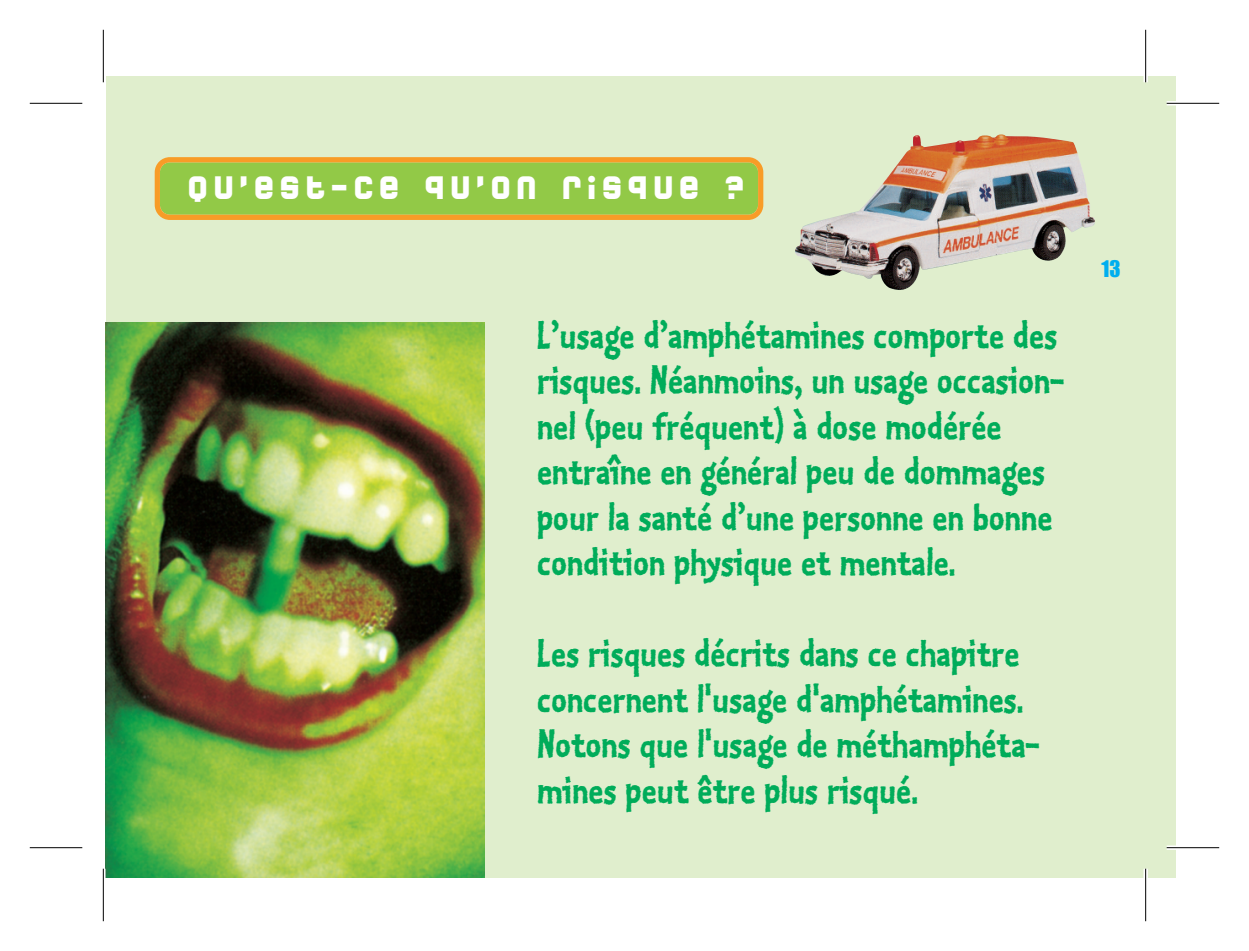
<style>
.page{position:relative;width:1249px;height:951px;background:#fff}
.page>*{position:absolute;margin:0;border:0;box-sizing:border-box;transform-origin:0 0}
.t1{font:42px/45.5px "Kosmik Bold Two";color:#00ac5a}
.t2{font:31.5px "World One";letter-spacing:.19em;color:#fff}
.t3{font:21px "Impact";color:#00aeef}
</style>
<div class="page">
<div style="left:106px;top:76px;width:1069px;height:801px;background:#e0eecd"></div>
<svg style="left:155px;top:157px;width:608px;height:63px;background:#a5c143"></svg>
<img style="left:105px;top:322px;width:380px;height:555px">
<img style="left:795px;top:134px;width:299px;height:156px">
<svg style="left:30px;top:102px;width:52px;height:1px"></svg>
<svg style="left:102px;top:30px;width:1px;height:52px"></svg>
<svg style="left:1166px;top:101px;width:52px;height:4px"></svg>
<svg style="left:1143px;top:30px;width:4px;height:52px"></svg>
<svg style="left:1166px;top:845px;width:52px;height:5px"></svg>
<svg style="left:1143px;top:869px;width:4px;height:52px"></svg>
<svg style="left:30px;top:848px;width:52px;height:1px"></svg>
<svg style="left:102px;top:868px;width:1px;height:53px"></svg>
<hr style="left:30px;top:103px;width:52px;height:1px;background:#000">
<hr style="left:103px;top:30px;width:1px;height:52px;background:#000">
<hr style="left:1166px;top:103px;width:52px;height:1px;background:#000">
<hr style="left:1144px;top:30px;width:2px;height:52px;background:#000">
<hr style="left:1166px;top:847px;width:52px;height:1px;background:#000">
<hr style="left:1144px;top:868px;width:2px;height:53px;background:#000">
<hr style="left:30px;top:847px;width:52px;height:1px;background:#000">
<hr style="left:103px;top:868px;width:1px;height:53px;background:#000">
<p class="t2" style="left:188px;top:169px;width:558px">QU’EST-CE QU’ON RISQUE ?</p>
<p class="t1" style="left:537px;top:311px;width:528px">L’usage d’amphétamines comporte des risques. Néanmoins, un usage occasion&shy;nel (peu fréquent) à dose modérée entraîne en général peu de dommages pour la santé d’une personne en bonne condition physique et mentale.</p>
<p class="t1" style="left:537px;top:629px;width:503px">Les risques décrits dans ce chapitre concernent l'usage d'amphétamines.<br>Notons que l'usage de méthamphéta&shy;mines peut être plus risqué.</p>
<p class="t3" style="left:1101px;top:253px;width:21px">13</p>
</div>
